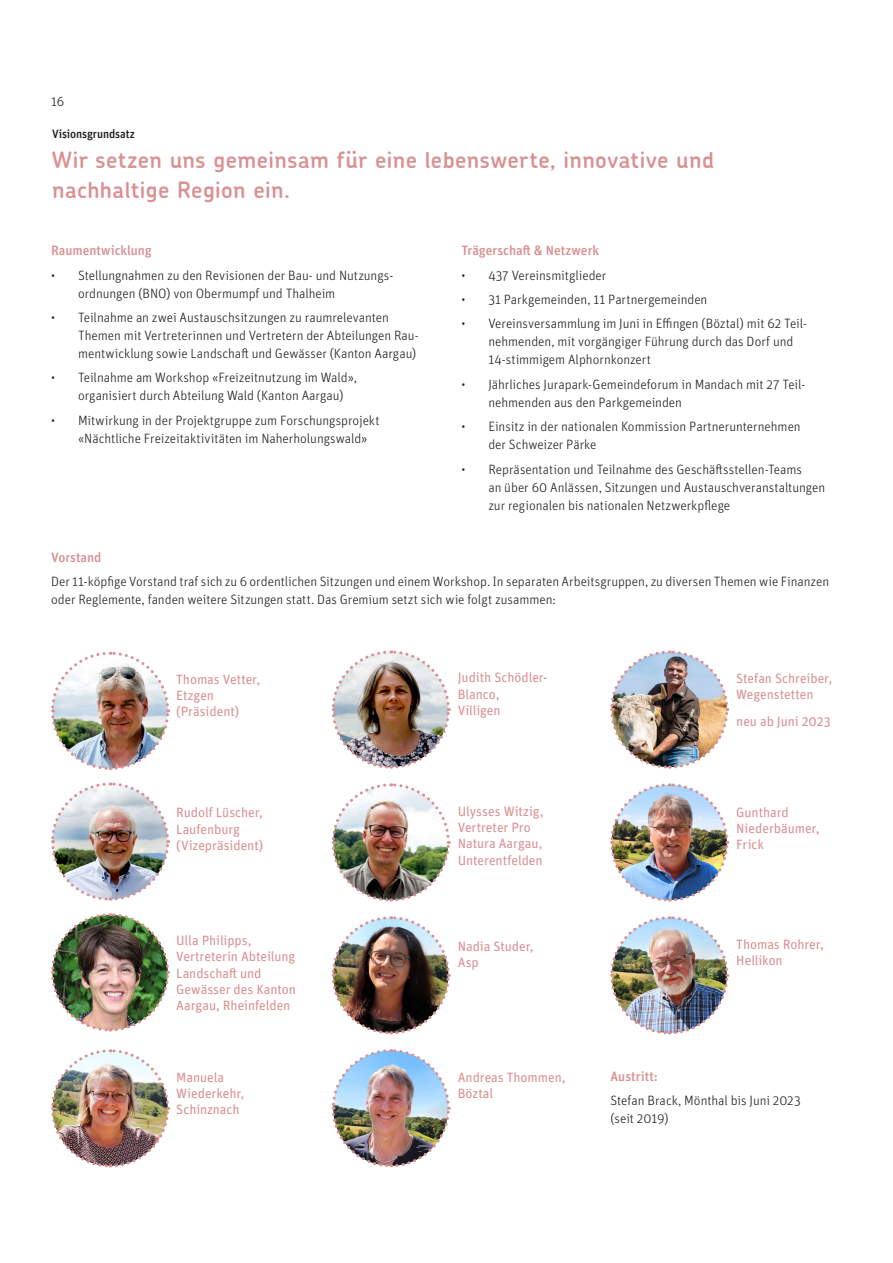
<style>
.page{position:relative;width:893px;height:1263px;background:#fff}
.page>*{position:absolute;margin:0;border:0;box-sizing:border-box;transform-origin:0 0}
._01_TITEL_INHALT_Chevin{font:600 22.5px/30px "Chevin";letter-spacing:.02em;color:#d99193}
._01_LAUFTEXT_Unit{font:300 13.5px/18px "Unit OT";letter-spacing:-.005em;color:#231f20}
._00_RÜCKSEITE_Unit{font:13.5px/16.2px "Unit OT";letter-spacing:-.005em;color:#d99193}
._00_RÜCKSEITE_Unit-2{font:500 13.5px "Unit OT";color:#d99193}
._01_TITEL_INHALT_Chevin-2{font:500 12px "Unit OT";letter-spacing:-.005em;color:#231f20}
</style>
<div class="page">
<img style="left:51px;top:651px;width:119px;height:119px">
<img style="left:51px;top:782px;width:120px;height:119px">
<img style="left:51px;top:913px;width:120px;height:119px">
<img style="left:331px;top:650px;width:120px;height:119px">
<img style="left:610px;top:650px;width:120px;height:119px">
<img style="left:331px;top:783px;width:120px;height:119px">
<img style="left:331px;top:1049px;width:120px;height:119px">
<img style="left:331px;top:916px;width:120px;height:119px">
<img style="left:610px;top:783px;width:120px;height:119px">
<img style="left:610px;top:916px;width:120px;height:119px">
<img style="left:51px;top:1049px;width:120px;height:119px">
<p class="_01_LAUFTEXT_Unit" style="left:51px;top:93px;width:15px">16</p>
<p class="_01_TITEL_INHALT_Chevin-2" style="left:52px;top:126px;width:84px">Visionsgrundsatz</p>
<p class="_01_TITEL_INHALT_Chevin" style="left:52px;top:145px;width:664px">Wir setzen uns gemeinsam für eine lebenswerte, innovative und nachhaltige Region ein.</p>
<p class="_00_RÜCKSEITE_Unit-2" style="left:51px;top:242px;width:102px">Raumentwicklung</p>
<p class="_01_LAUFTEXT_Unit" style="left:78px;top:266px;width:317px;text-indent:-27px">• Stellungnahmen zu den Revisionen der Bau- und Nutzungs&shy;ordnungen (BNO) von Obermumpf und Thalheim</p>
<p class="_01_LAUFTEXT_Unit" style="left:78px;top:308px;width:342px;text-indent:-27px">• Teilnahme an zwei Austauschsitzungen zu raumrelevanten<br>Themen mit Vertreterinnen und Vertretern der Abteilungen Rau&shy;mentwicklung sowie Landschaft und Gewässer (Kanton Aargau)</p>
<p class="_01_LAUFTEXT_Unit" style="left:78px;top:369px;width:280px;text-indent:-27px">• Teilnahme am Workshop «Freizeitnutzung im Wald», organisiert durch Abteilung Wald (Kanton Aargau)</p>
<p class="_01_LAUFTEXT_Unit" style="left:78px;top:411px;width:303px;text-indent:-27px">• Mitwirkung in der Projektgruppe zum Forschungsprojekt «Nächtliche Freizeitaktivitäten im Naherholungswald»</p>
<p class="_00_RÜCKSEITE_Unit-2" style="left:461px;top:242px;width:139px">Trägerschaft &amp; Netzwerk</p>
<p class="_01_LAUFTEXT_Unit" style="left:461px;top:266px;width:147px">• 437 Vereinsmitglieder</p>
<p class="_01_LAUFTEXT_Unit" style="left:461px;top:290px;width:248px">• 31 Parkgemeinden, 11 Partnergemeinden</p>
<p class="_01_LAUFTEXT_Unit" style="left:488px;top:315px;width:320px;text-indent:-27px">• Vereinsversammlung im Juni in Effingen (Böztal) mit 62 Teil&shy;nehmenden, mit vorgängiger Führung durch das Dorf und<br>14-stimmigem Alphornkonzert</p>
<p class="_01_LAUFTEXT_Unit" style="left:488px;top:375px;width:319px;text-indent:-27px">• Jährliches Jurapark-Gemeindeforum in Mandach mit 27 Teil&shy;nehmenden aus den Parkgemeinden</p>
<p class="_01_LAUFTEXT_Unit" style="left:488px;top:417px;width:314px;text-indent:-27px">• Einsitz in der nationalen Kommission Partnerunternehmen der Schweizer Pärke</p>
<p class="_01_LAUFTEXT_Unit" style="left:488px;top:460px;width:338px;text-indent:-27px">• Repräsentation und Teilnahme des Geschäftsstellen-Teams<br>an über 60 Anlässen, Sitzungen und Austauschveranstaltungen zur regionalen bis nationalen Netzwerkpflege</p>
<p class="_00_RÜCKSEITE_Unit-2" style="left:51px;top:548px;width:52px">Vorstand</p>
<p class="_01_LAUFTEXT_Unit" style="left:51px;top:572px;width:780px">Der 11-köpfige Vorstand traf sich zu 6 ordentlichen Sitzungen und einem Workshop. In separaten Arbeitsgruppen, zu diversen Themen wie Finanzen oder Reglemente, fanden weitere Sitzungen statt. Das Gremium setzt sich wie folgt zusammen:</p>
<p class="_00_RÜCKSEITE_Unit" style="left:176px;top:671px;width:85px">Thomas Vetter,<br>Etzgen (Präsident)</p>
<p class="_00_RÜCKSEITE_Unit" style="left:176px;top:804px;width:89px">Rudolf Lüscher,<br>Laufenburg (Vizepräsident)</p>
<p class="_00_RÜCKSEITE_Unit" style="left:176px;top:932px;width:121px">Ulla Philipps,<br>Vertreterin Abteilung<br>Landschaft und<br>Gewässer des Kanton<br>Aargau, Rheinfelden</p>
<p class="_00_RÜCKSEITE_Unit" style="left:458px;top:669px;width:91px">Judith Schödler-<br>Blanco,<br>Villigen</p>
<p class="_00_RÜCKSEITE_Unit" style="left:736px;top:670px;width:97px">Stefan Schreiber,<br>Wegenstetten</p>
<p class="_00_RÜCKSEITE_Unit" style="left:736px;top:713px;width:96px">neu ab Juni 2023</p>
<p class="_00_RÜCKSEITE_Unit" style="left:458px;top:803px;width:87px">Ulysses Witzig,<br>Vertreter Pro<br>Natura Aargau,<br>Unterentfelden</p>
<p class="_00_RÜCKSEITE_Unit" style="left:458px;top:938px;width:77px">Nadia Studer,<br>Asp</p>
<p class="_00_RÜCKSEITE_Unit" style="left:736px;top:804px;width:85px">Gunthard<br>Niederbäumer,<br>Frick</p>
<p class="_00_RÜCKSEITE_Unit" style="left:736px;top:936px;width:89px">Thomas Rohrer,<br>Hellikon</p>
<p class="_00_RÜCKSEITE_Unit" style="left:176px;top:1069px;width:70px">Manuela<br>Wiederkehr,<br>Schinznach</p>
<p class="_00_RÜCKSEITE_Unit-2" style="left:611px;top:1067px;width:49px">Austritt:</p>
<p class="_00_RÜCKSEITE_Unit" style="left:458px;top:1069px;width:109px">Andreas Thommen,<br>Böztal</p>
<p class="_01_LAUFTEXT_Unit" style="left:611px;top:1091px;width:192px">Stefan Brack, Mönthal bis Juni 2023 (seit 2019)</p>
</div>
